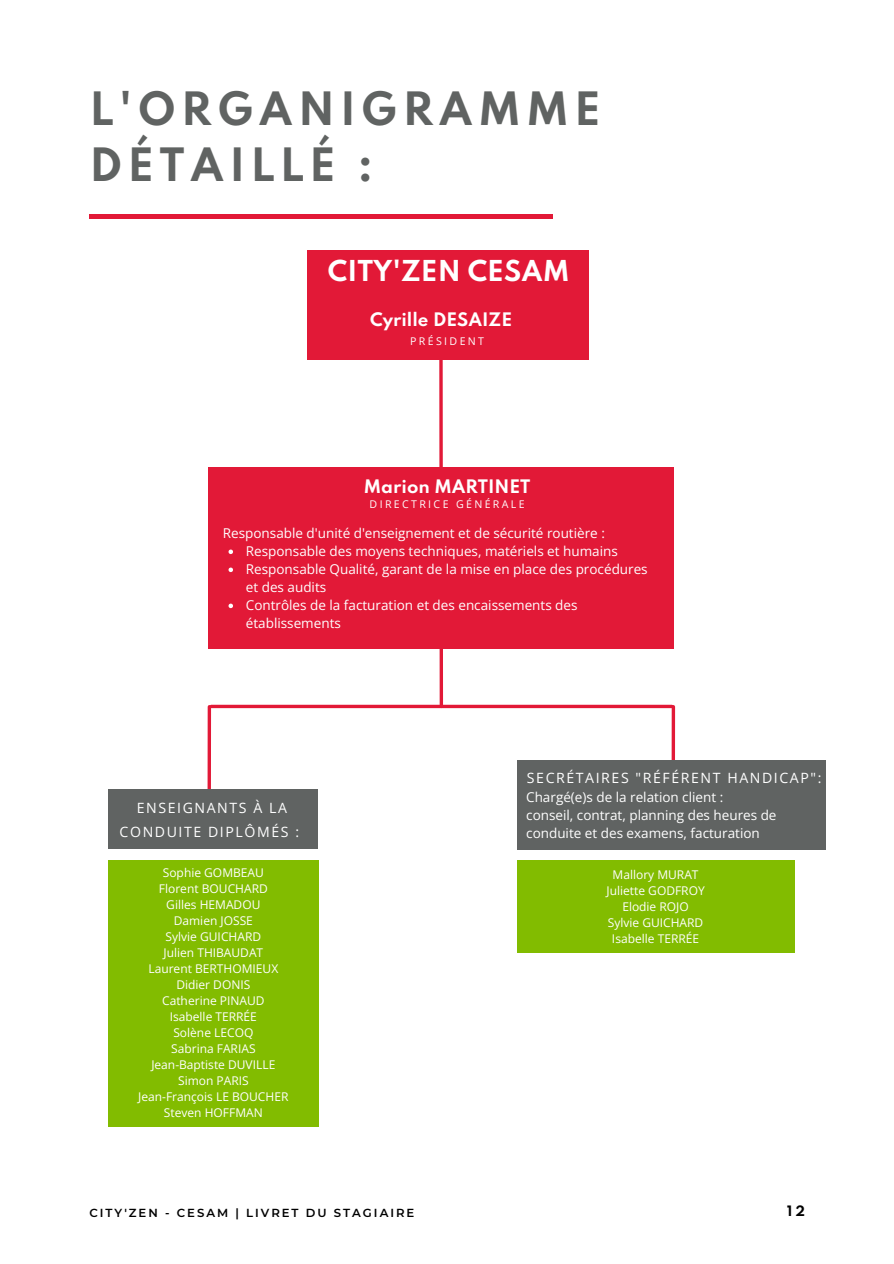
<style>
.page{position:relative;width:894px;height:1264px;background:#fff}
.page>*{position:absolute;margin:0;border:0;box-sizing:border-box;transform-origin:0 0}
.t1{font:700 40.65px/56.2px "Spartan";letter-spacing:.13em;color:#606362}
.t2{font:700 25.5px "Spartan";color:#fff}
.t3{font:700 16.5px "Spartan";color:#fff}
.t4{font:14.1px/23.7px "Open Sans";letter-spacing:.11em;color:#fff;text-align:center}
.t5{font:13.5px/18px "Open Sans";color:#fff}
.t6{font:700 12.75px "Spartan";color:#000}
.t7{font:12px "Open Sans";color:#fff}
.t8{font:600 11.7px "Montserrat";letter-spacing:.17em;color:#000}
.t9{font:10.65px "Open Sans";letter-spacing:.22em;color:#fff}
</style>
<div class="page">
<svg style="left:439px;top:359px;width:4px;height:345px"></svg>
<div style="left:208px;top:467px;width:465px;height:182px;background:#e21937"></div>
<div style="left:517px;top:860px;width:276px;height:93px;background:#82bc00"></div>
<div style="left:89px;top:214px;width:463px;height:5px;background:#e21937"></div>
<div style="left:307px;top:250px;width:281px;height:109px;background:#e21937"></div>
<svg style="left:207px;top:706px;width:4px;height:83px"></svg>
<div style="left:108px;top:789px;width:210px;height:60px;background:#606362"></div>
<svg style="left:228px;top:549px;width:5px;height:5px"></svg>
<svg style="left:228px;top:567px;width:5px;height:5px"></svg>
<svg style="left:228px;top:603px;width:5px;height:5px"></svg>
<svg style="left:671px;top:706px;width:4px;height:54px"></svg>
<div style="left:517px;top:760px;width:308px;height:89px;background:#606362"></div>
<div style="left:108px;top:860px;width:210px;height:266px;background:#82bc00"></div>
<svg style="left:211px;top:704px;width:460px;height:4px;background:#e7445c"></svg>
<p class="t1" style="left:89px;top:84px;width:513px">L'ORGANIGRAMME<br>DÉTAILLÉ :</p>
<p class="t2" style="left:328px;top:259px;width:243px">CITY'ZEN CESAM</p>
<p class="t3" style="left:370px;top:311px;width:144px">Cyrille DESAIZE</p>
<p class="t9" style="left:410px;top:333px;width:75px">PRÉSIDENT</p>
<p class="t3" style="left:364px;top:479px;width:168px">Marion MARTINET</p>
<p class="t9" style="left:369px;top:496px;width:157px">DIRECTRICE GÉNÉRALE</p>
<p class="t5" style="left:223px;top:524px;width:383px">Responsable d'unité d'enseignement et de sécurité routière :</p>
<p class="t5" style="left:246px;top:542px;width:373px">Responsable des moyens techniques, matériels et humains</p>
<p class="t5" style="left:246px;top:560px;width:403px">Responsable Qualité, garant de la mise en place des procédures et des audits</p>
<p class="t5" style="left:246px;top:596px;width:333px">Contrôles de la facturation et des encaissements des établissements</p>
<p class="t4" style="left:120px;top:795px;width:181px">ENSEIGNANTS À LA<br>CONDUITE DIPLÔMÉS :</p>
<p class="t7" style="left:163px;top:864px;width:102px">Sophie GOMBEAU</p>
<p class="t7" style="left:159px;top:880px;width:110px">Florent BOUCHARD</p>
<p class="t7" style="left:166px;top:896px;width:96px">Gilles HEMADOU</p>
<p class="t7" style="left:174px;top:912px;width:81px">Damien JOSSE</p>
<p class="t7" style="left:165px;top:928px;width:97px">Sylvie GUICHARD</p>
<p class="t7" style="left:163px;top:944px;width:101px">Julien THIBAUDAT</p>
<p class="t7" style="left:148px;top:960px;width:131px">Laurent BERTHOMIEUX</p>
<p class="t7" style="left:176px;top:976px;width:75px">Didier DONIS</p>
<p class="t7" style="left:162px;top:992px;width:104px">Catherine PINAUD</p>
<p class="t7" style="left:170px;top:1008px;width:89px">Isabelle TERRÉE</p>
<p class="t7" style="left:173px;top:1024px;width:81px">Solène LECOQ</p>
<p class="t7" style="left:171px;top:1040px;width:86px">Sabrina FARIAS</p>
<p class="t7" style="left:151px;top:1056px;width:125px">Jean-Baptiste DUVILLE</p>
<p class="t7" style="left:178px;top:1072px;width:72px">Simon PARIS</p>
<p class="t7" style="left:138px;top:1088px;width:152px">Jean-François LE BOUCHER</p>
<p class="t7" style="left:164px;top:1104px;width:100px">Steven HOFFMAN</p>
<p class="t8" style="left:89px;top:1205px;width:326px">CITY'ZEN - CESAM | LIVRET DU STAGIAIRE</p>
<p class="t4" style="left:526px;top:765px;width:296px">SECRÉTAIRES "RÉFÉRENT HANDICAP":</p>
<p class="t5" style="left:526px;top:787px;width:198px">Chargé(e)s de la relation client :</p>
<p class="t5" style="left:526px;top:805px;width:252px">conseil, contrat, planning des heures de conduite et des examens, facturation</p>
<p class="t7" style="left:612px;top:866px;width:87px">Mallory MURAT</p>
<p class="t7" style="left:606px;top:882px;width:100px">Juliette GODFROY</p>
<p class="t7" style="left:622px;top:898px;width:68px">Elodie ROJO</p>
<p class="t7" style="left:607px;top:914px;width:97px">Sylvie GUICHARD</p>
<p class="t7" style="left:611px;top:930px;width:89px">Isabelle TERRÉE</p>
<p class="t6" style="left:787px;top:1205px;width:19px">12</p>
</div>
